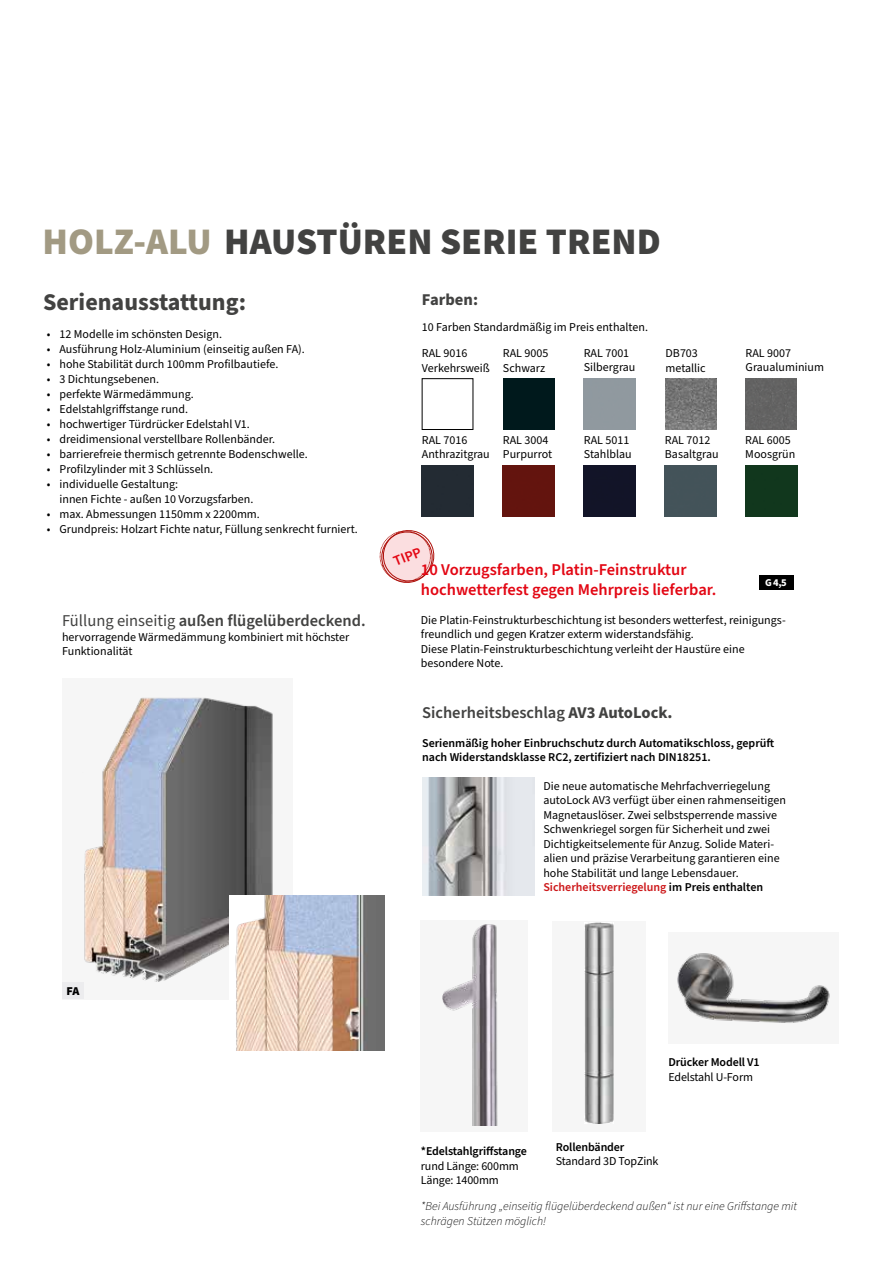
<style>
.page{position:relative;width:893px;height:1263px;background:#fff}
.page>*{position:absolute;margin:0;border:0;box-sizing:border-box;transform-origin:0 0}
.t1{font:900 37.5px "Source Sans Pro";color:#424241}
.t2{font:700 24px "Source Sans Pro";color:#424241}
.t3{font:600 16.5px/19.8px "Source Sans Pro";color:#e30613}
.t4{font:600 16.5px "Source Sans Pro";color:#424241}
.t5{font:700 16.5px "Source Sans Pro";color:#424241}
.t6{font:600 14.4px "Source Sans Pro";color:#e30613}
.t7{font:12px/14.4px "Source Sans Pro";color:#000}
.t8{font:600 12px/14.4px "Source Sans Pro";color:#000}
.t9{font:italic 300 12px/14.4px "Source Sans Pro";color:#000}
.t10{font:900 12px "Source Sans Pro";color:#000}
.t11{font:700 10.5px "Source Sans Pro";color:#fff}
.s1{color:#a29a83}
.s2{font-weight:400}
.s3{font-weight:700}
.s4{font-weight:600;color:#cd1719}
.s5{font-weight:600}
</style>
<div class="page">
<div style="left:422px;top:378px;width:51px;height:52px;border:1px solid #000"></div>
<div style="left:503px;top:378px;width:51px;height:52px;background:#00191c"></div>
<svg style="left:379px;top:530px;width:56px;height:53px"></svg>
<div style="left:422px;top:465px;width:51px;height:52px;background:#232b33"></div>
<div style="left:665px;top:465px;width:51px;height:52px;background:#435359"></div>
<img style="left:665px;top:378px;width:52px;height:52px">
<div style="left:503px;top:465px;width:51px;height:52px;background:#63140e"></div>
<div style="left:584px;top:465px;width:51px;height:52px;background:#121428"></div>
<div style="left:746px;top:465px;width:51px;height:52px;background:#11371d"></div>
<img style="left:422px;top:777px;width:113px;height:118px">
<div style="left:62px;top:678px;width:230px;height:322px;background:#f6f6f6"></div>
<img style="left:84px;top:697px;width:189px;height:285px">
<img style="left:229px;top:895px;width:156px;height:156px">
<div style="left:62px;top:983px;width:22px;height:16px;background:#ececee"></div>
<div style="left:552px;top:921px;width:94px;height:210px;background:#f6f6f6"></div>
<img style="left:584px;top:923px;width:30px;height:200px">
<div style="left:421px;top:921px;width:107px;height:211px;background:#f6f6f6"></div>
<img style="left:443px;top:924px;width:55px;height:201px">
<div style="left:668px;top:932px;width:171px;height:112px;background:#f6f6f6"></div>
<img style="left:677px;top:953px;width:153px;height:70px">
<div style="left:759px;top:576px;width:34px;height:14px;background:#000"></div>
<div style="left:746px;top:378px;width:51px;height:52px;background:#636363"></div>
<h1 class="t1" style="left:43px;top:215px;width:620px"><span class="s1">HOLZ-ALU</span> HAUSTÜREN SERIE TREND</h1>
<h2 class="t2" style="left:43px;top:286px;width:205px">Serienausstattung:</h2>
<p class="t7" style="left:47px;top:327px;width:177px">• 12 Modelle im schönsten Design.</p>
<p class="t7" style="left:47px;top:342px;width:260px">• Ausführung Holz-Aluminium (einseitig außen FA).</p>
<p class="t7" style="left:47px;top:357px;width:233px">• hohe Stabilität durch 100mm Profilbautiefe.</p>
<p class="t7" style="left:47px;top:372px;width:114px">• 3 Dichtungsebenen.</p>
<p class="t7" style="left:47px;top:387px;width:148px">• perfekte Wärmedämmung.</p>
<p class="t7" style="left:47px;top:402px;width:143px">• Edelstahlgriffstange rund.</p>
<p class="t7" style="left:47px;top:417px;width:205px">• hochwertiger Türdrücker Edelstahl V1.</p>
<p class="t7" style="left:47px;top:432px;width:230px">• dreidimensional verstellbare Rollenbänder.</p>
<p class="t7" style="left:47px;top:447px;width:262px">• barrierefreie thermisch getrennte Bodenschwelle.</p>
<p class="t7" style="left:47px;top:462px;width:168px">• Profilzylinder mit 3 Schlüsseln.</p>
<p class="t7" style="left:60px;top:477px;width:195px;line-height:15px;text-indent:-13px">• individuelle Gestaltung:<br>innen Fichte - außen 10 Vorzugsfarben.</p>
<p class="t7" style="left:47px;top:507px;width:215px">• max. Abmessungen 1150mm x 2200mm.</p>
<p class="t7" style="left:47px;top:522px;width:313px">• Grundpreis: Holzart Fichte natur, Füllung senkrecht furniert.</p>
<h3 class="t4" style="left:62px;top:610px;width:305px"><span class="s2">Füllung einseitig</span> außen flügelüberdeckend.</h3>
<p class="t7" style="left:62px;top:630px;width:289px">hervorragende Wärmedämmung kombiniert mit höchster<br>Funktionalität</p>
<h3 class="t5" style="left:422px;top:288px;width:58px">Farben:</h3>
<p class="t7" style="left:422px;top:320px;width:228px">10 Farben Standardmäßig im Preis enthalten.</p>
<p class="t7" style="left:584px;top:346px;width:53px">RAL 7001<br>Silbergrau</p>
<p class="t7" style="left:422px;top:346px;width:69px">RAL 9016<br>Verkehrsweiß</p>
<p class="t7" style="left:503px;top:346px;width:47px">RAL 9005<br>Schwarz</p>
<p class="t7" style="left:665px;top:346px;width:42px">DB703 metallic</p>
<p class="t7" style="left:746px;top:346px;width:80px">RAL 9007<br>Graualuminium</p>
<p class="t7" style="left:422px;top:433px;width:69px">RAL 7016<br>Anthrazitgrau</p>
<p class="t7" style="left:665px;top:433px;width:55px">RAL 7012<br>Basaltgrau</p>
<p class="t7" style="left:503px;top:433px;width:51px">RAL 3004<br>Purpurrot</p>
<p class="t7" style="left:584px;top:433px;width:49px">RAL 5011<br>Stahlblau</p>
<p class="t7" style="left:745px;top:433px;width:52px">RAL 6005<br>Moosgrün</p>
<p class="t6" style="left:390px;top:553px;width:30px;rotate:-22deg">TIPP</p>
<h3 class="t3" style="left:421px;top:560px;width:297px">10 Vorzugsfarben, Platin-Feinstruktur hochwetterfest gegen Mehrpreis lieferbar.</h3>
<p class="t7" style="left:421px;top:613px;width:366px">Die Platin-Feinstrukturbeschichtung ist besonders wetterfest, reinigungs&shy;freundlich und gegen Kratzer exterm widerstandsfähig.<br>Diese Platin-Feinstrukturbeschichtung verleiht der Haustüre eine besondere Note.</p>
<p class="t11" style="left:765px;top:576px;width:23px">G 4,5</p>
<h3 class="t4" style="left:422px;top:701px;width:252px">Sicherheitsbeschlag <span class="s3">AV3 AutoLock.</span></h3>
<p class="t8" style="left:422px;top:736px;width:354px">Serienmäßig hoher Einbruchschutz durch Automatikschloss, geprüft nach Widerstandsklasse RC2, zertifiziert nach DIN18251.</p>
<p class="t7" style="left:543px;top:779px;width:244px">Die neue automatische Mehrfachverriegelung autoLock AV3 verfügt über einen rahmenseitigen Magnetauslöser. Zwei selbstsperrende massive Schwenkriegel sorgen für Sicherheit und zwei Dichtigkeitselemente für Anzug. Solide Materi&shy;alien und präzise Verarbeitung garantieren eine hohe Stabilität und lange Lebensdauer.<br><span class="s4">Sicherheitsverriegelung</span> <span class="s5">im Preis enthalten</span></p>
<p class="t10" style="left:67px;top:983px;width:14px">FA</p>
<p class="t8" style="left:421px;top:1144px;width:108px">*Edelstahlgriffstange</p>
<p class="t7" style="left:421px;top:1159px;width:99px">rund Länge: 600mm<br>Länge: 1400mm</p>
<p class="t8" style="left:668px;top:1055px;width:93px">Drücker Modell V1</p>
<p class="t7" style="left:668px;top:1070px;width:86px">Edelstahl U-Form</p>
<p class="t8" style="left:556px;top:1140px;width:70px">Rollenbänder</p>
<p class="t7" style="left:556px;top:1154px;width:104px">Standard 3D TopZink</p>
<p class="t9" style="left:421px;top:1199px;width:378px">*Bei Ausführung „einseitig flügelüberdeckend außen“ ist nur eine Griffstange mit schrägen Stützen möglich!</p>
</div>
